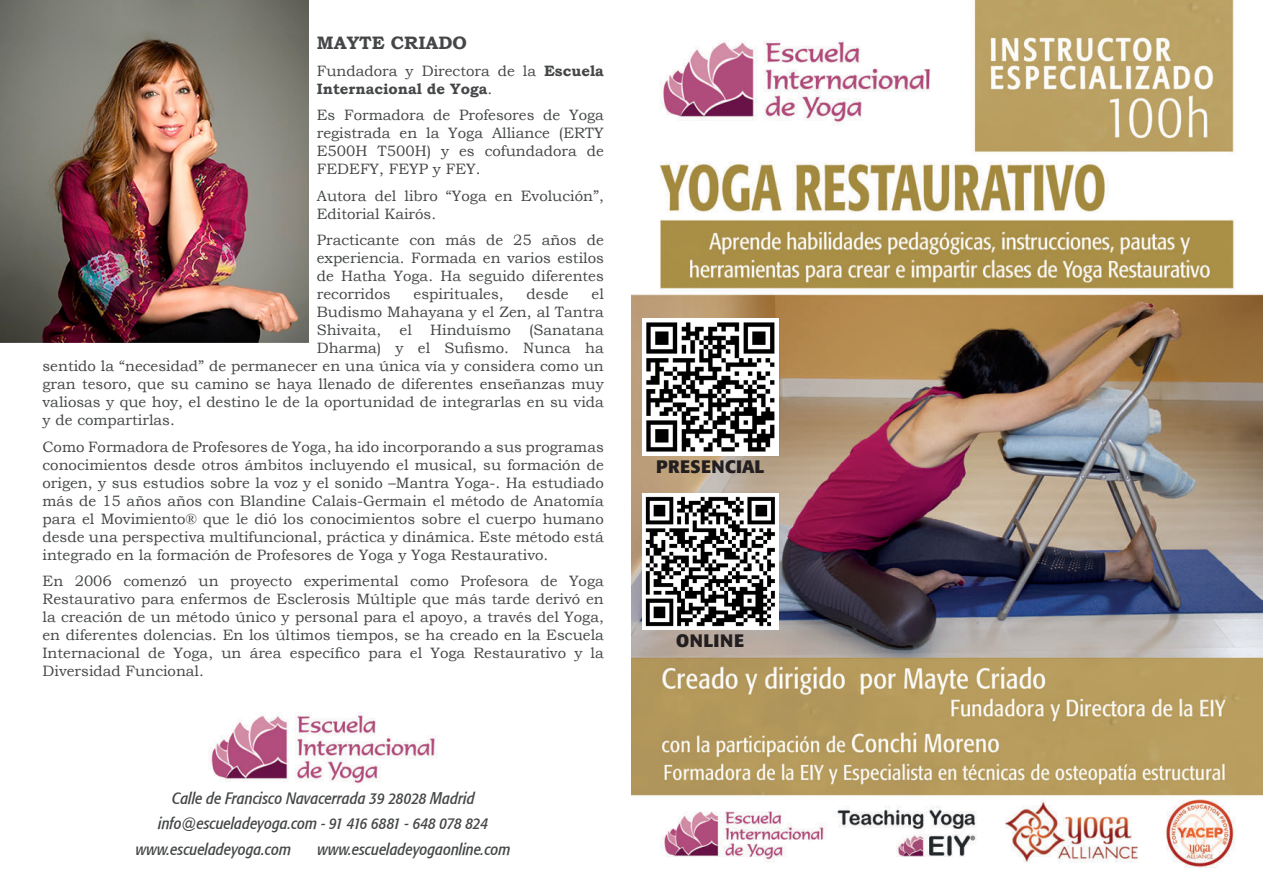
<style>
.page{position:relative;width:1263px;height:893px;background:#fff}
.page>*{position:absolute;margin:0;border:0;box-sizing:border-box;transform-origin:0 0}
.t1{font:700 18px "Formata";letter-spacing:.02em;color:#231f20}
.t2{font:700 18px "Bookman Old Style";color:#444647}
.t3{font:italic condensed 16.5px "Formata";color:#444647}
.t4{font:15px/18px "Bookman Old Style";color:#444647;text-align:justify}
.t5{font:700 15px/18px "Bookman Old Style";color:#444647}
.s1{font-weight:400}
</style>
<div class="page">
<img style="left:0;top:0;width:308px;height:342px">
<img style="left:631px;top:0;width:632px;height:869px">
<img style="left:209px;top:712px;width:229px;height:72px">
<img style="left:642px;top:493px;width:136px;height:136px">
<img style="left:642px;top:319px;width:136px;height:136px">
<p class="t2" style="left:317px;top:30px;width:152px">MAYTE CRIADO</p>
<p class="t5" style="left:317px;top:61px;width:288px"><span class="s1">Fundadora y Directora de la</span> Escuela<br>Internacional de Yoga<span class="s1">.</span></p>
<p class="t4" style="left:317px;top:106px;width:289px">Es Formadora de Profesores de Yoga registrada en la Yoga Alliance (ERTY E500H T500H) y es cofundadora de FEDEFY, FEYP y FEY.</p>
<p class="t4" style="left:317px;top:187px;width:289px">Autora del libro “Yoga en Evolución”,<br>Editorial Kairós.</p>
<p class="t4" style="left:317px;top:231px;width:289px">Practicante con más de 25 años de experiencia. Formada en varios estilos de Hatha Yoga. Ha seguido diferentes recorridos</p>
<p class="t4" style="left:414px;top:285px;width:92px">espirituales,</p>
<p class="t4" style="left:527px;top:285px;width:44px">desde</p>
<p class="t4" style="left:591px;top:285px;width:14px">el</p>
<p class="t4" style="left:317px;top:303px;width:289px">Budismo Mahayana y el Zen, al Tantra</p>
<p class="t4" style="left:317px;top:321px;width:289px">Shivaita, el Hinduísmo (Sanatana</p>
<p class="t4" style="left:317px;top:339px;width:289px">Dharma) y el Sufismo. Nunca ha</p>
<p class="t4" style="left:43px;top:357px;width:563px">sentido la “necesidad” de permanecer en una única vía y considera como un</p>
<p class="t4" style="left:43px;top:375px;width:563px">gran tesoro, que su camino se haya llenado de diferentes enseñanzas muy</p>
<p class="t4" style="left:43px;top:393px;width:563px">valiosas y que hoy, el destino le de la oportunidad de integrarlas en su vida</p>
<p class="t4" style="left:43px;top:411px;width:134px">y de compartirlas.</p>
<p class="t4" style="left:43px;top:438px;width:563px">Como Formadora de Profesores de Yoga, ha ido incorporando a sus programas conocimientos desde otros ámbitos incluyendo el musical, su formación de origen, y sus estudios sobre la voz y el sonido –Mantra Yoga-. Ha estudiado más de 15 años años con Blandine Calais-Germain el método de Anatomía para el Movimiento® que le dió los conocimientos sobre el cuerpo humano desde una perspectiva multifuncional, práctica y dinámica. Este método está integrado en la formación de Profesores de Yoga y Yoga Restaurativo.</p>
<p class="t4" style="left:43px;top:572px;width:563px">En 2006 comenzó un proyecto experimental como Profesora de Yoga Restaurativo para enfermos de Esclerosis Múltiple que más tarde derivó en la creación de un método único y personal para el apoyo, a través del Yoga, en diferentes dolencias. En los últimos tiempos, se ha creado en la Escuela Internacional de Yoga, un área específico para el Yoga Restaurativo y la Diversidad Funcional.</p>
<p class="t3" style="left:172px;top:788px;width:304px">Calle de Francisco Navacerrada 39 28028 Madrid</p>
<p class="t3" style="left:158px;top:814px;width:331px">info@escueladeyoga.com - 91 416 6881 - 648 078 824</p>
<p class="t3" style="left:136px;top:839px;width:157px">www.escueladeyoga.com</p>
<p class="t3" style="left:317px;top:839px;width:194px">www.escueladeyogaonline.com</p>
<p class="t1" style="left:656px;top:455px;width:110px">PRESENCIAL</p>
<p class="t1" style="left:676px;top:629px;width:69px">ONLINE</p>
</div>
